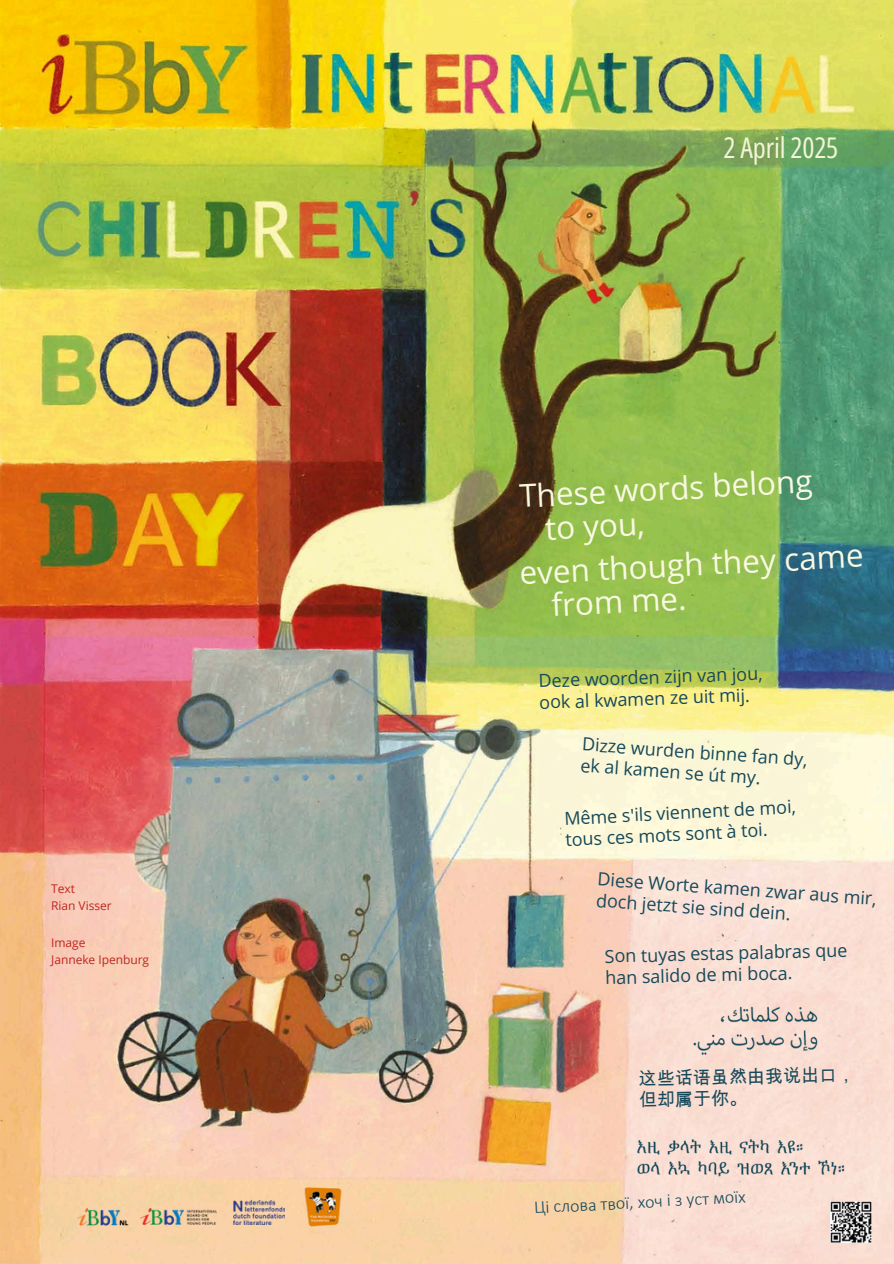
<style>
.page{position:relative;width:894px;height:1264px;background:#fff}
.page>*{position:absolute;margin:0;border:0;box-sizing:border-box;transform-origin:0 0}
.t1{font:31.5px "Open Sans";color:#f9f9e2}
.t2{font:28.5px "Open Sans Condensed";letter-spacing:-.005em;color:#f3f5d7}
.t3{font:18px/21.5px "Open Sans";color:#16495a}
.t4{font:300 18px "Calibri";color:#16495a}
.t5{font:18px/21.5px "Arial Unicode MS";color:#16495a}
.t6{font:12px/17.4px "Open Sans";letter-spacing:-.005em;color:#c0251f}
</style>
<div class="page">
<img style="left:0;top:0;width:893px;height:1263px">
<img style="left:77px;top:1208px;width:54px;height:18px">
<img style="left:141px;top:1208px;width:75px;height:16px">
<img style="left:233px;top:1200px;width:51px;height:24px">
<img style="left:302px;top:1177px;width:43px;height:58px">
<img style="left:830px;top:1201px;width:41px;height:41px">
<img style="left:688px;top:1003px;width:129px;height:63px">
<img style="left:637px;top:1133px;width:211px;height:46px">
<p class="t6" style="left:51px;top:879px;width:62px">Text<br>Rian Visser</p>
<h1 class="t6" style="left:51px;top:933px;width:99px">Image<br>Janneke Ipenburg</h1>
<p class="t2" style="left:723px;top:128px;width:116px">2 April 2025</p>
<p class="t1" style="left:518px;top:474px;width:295px;rotate:-3deg">These words belong</p>
<p class="t1" style="left:543px;top:506px;width:101px;rotate:-3deg">to you,</p>
<p class="t1" style="left:518px;top:551px;width:346px;rotate:-3deg">even though they came</p>
<p class="t1" style="left:550px;top:582px;width:136px;rotate:-3deg">from me.</p>
<p class="t3" style="left:538px;top:669px;width:225px;rotate:-2deg">Deze woorden zijn van jou, ook al kwamen ze uit mij.</p>
<h1 class="t3" style="left:582px;top:732px;width:227px;rotate:4deg">Dizze wurden binne fan dy, ek al kamen se út my.</h1>
<h1 class="t3" style="left:563px;top:807px;width:233px;rotate:-3deg">Même s'ils viennent de moi, tous ces mots sont à toi.</h1>
<h1 class="t3" style="left:598px;top:867px;width:281px;rotate:4deg">Diese Worte kamen zwar aus mir,</h1>
<h1 class="t3" style="left:597px;top:889px;width:196px;rotate:4deg">doch jetzt sie sind dein.</h1>
<h3 class="t3" style="left:604px;top:943px;width:244px;rotate:-1deg">Son tuyas estas palabras que han salido de mi boca.</h3>
<h3 class="t5" style="left:638px;top:1067px;width:217px;rotate:-1deg">这些话语虽然由我说出口，但却属于你。</h3>
<h1 class="t4" style="left:533px;top:1199px;width:213px;rotate:-3deg">Ці слова твої, хоч і з уст моїх</h1>
</div>
